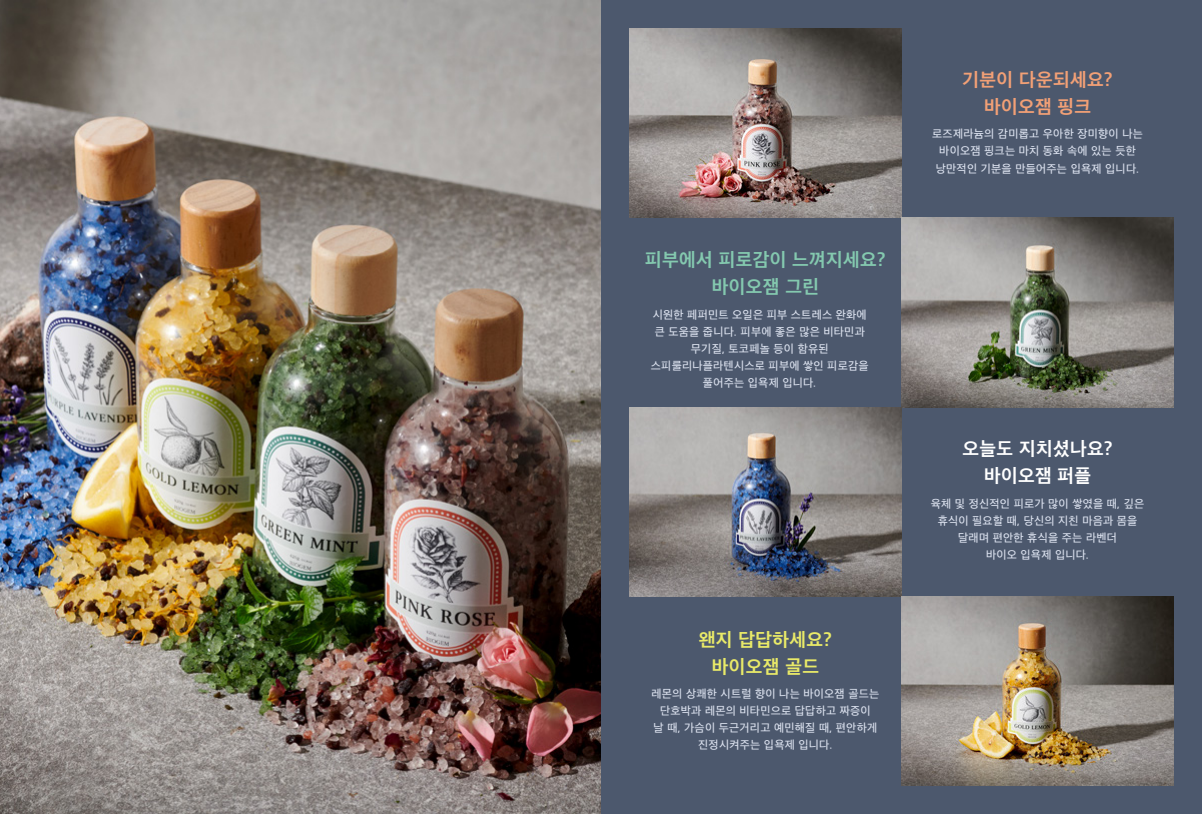
<style>
.page{position:relative;width:1202px;height:814px;background:#fff}
.page>*{position:absolute;margin:0;border:0;box-sizing:border-box;transform-origin:0 0}
.t1{font:18px/27px "SD Gothic Neoa g Bd";letter-spacing:.025em;color:#84c9af;text-align:center}
.t2{font:18px/27px "SD Gothic Neoa g Bd";letter-spacing:.025em;color:#f2a076;text-align:center}
.t3{font:18px/27px "SD Gothic Neoa g Bd";letter-spacing:.025em;color:#fff;text-align:center}
.t4{font:18px/27px "SD Gothic Neoa g Bd";letter-spacing:.025em;color:#e9ea68;text-align:center}
.t5{font:11px/17px "SD Gothic Neoa e Md";letter-spacing:.025em;color:#dce2ef;text-align:center}
</style>
<div class="page">
<img style="left:0;top:0;width:601px;height:814px">
<div style="left:601px;top:0;width:601px;height:814px;background:#4c586d"></div>
<img style="left:629px;top:28px;width:272px;height:190px">
<img style="left:901px;top:218px;width:273px;height:189px">
<img style="left:629px;top:407px;width:272px;height:189px">
<img style="left:901px;top:596px;width:273px;height:189px">
<h1 class="t1" style="left:645px;top:246px;width:242px">피부에서 피로감이 느껴지세요? 바이오잼 그린</h1>
<p class="t5" style="left:651px;top:306px;width:219px">시원한 페퍼민트 오일은 피부 스트레스 완화에 큰 도움을 줍니다. 피부에 좋은 많은 비타민과 무기질, 토코페놀 등이 함유된 스피룰리나플라텐시스로 피부에 쌓인 피로감을 풀어주는 입욕제 입니다.</p>
<h1 class="t4" style="left:699px;top:625px;width:134px">왠지 답답하세요? 바이오잼 골드</h1>
<p class="t5" style="left:651px;top:685px;width:229px">레몬의 상쾌한 시트럴 향이 나는 바이오잼 골드는 단호박과 레몬의 비타민으로 답답하고 짜증이<br>날 때, 가슴이 두근거리고 예민해질 때, 편안하게 진정시켜주는 입욕제 입니다.</p>
<h1 class="t2" style="left:963px;top:66px;width:151px">기분이 다운되세요? 바이오잼 핑크</h1>
<p class="t5" style="left:932px;top:126px;width:212px">로즈제라늄의 감미롭고 우아한 장미향이 나는 바이오잼 핑크는 마치 동화 속에 있는 듯한 낭만적인 기분을 만들어주는 입욕제 입니다.</p>
<h1 class="t3" style="left:963px;top:435px;width:151px">오늘도 지치셨나요? 바이오잼 퍼플</h1>
<p class="t5" style="left:931px;top:494px;width:215px">육체 및 정신적인 피로가 많이 쌓였을 때, 깊은 휴식이 필요할 때, 당신의 지친 마음과 몸을 달래며 편안한 휴식을 주는 라벤더<br>바이오 입욕제 입니다.</p>
</div>
